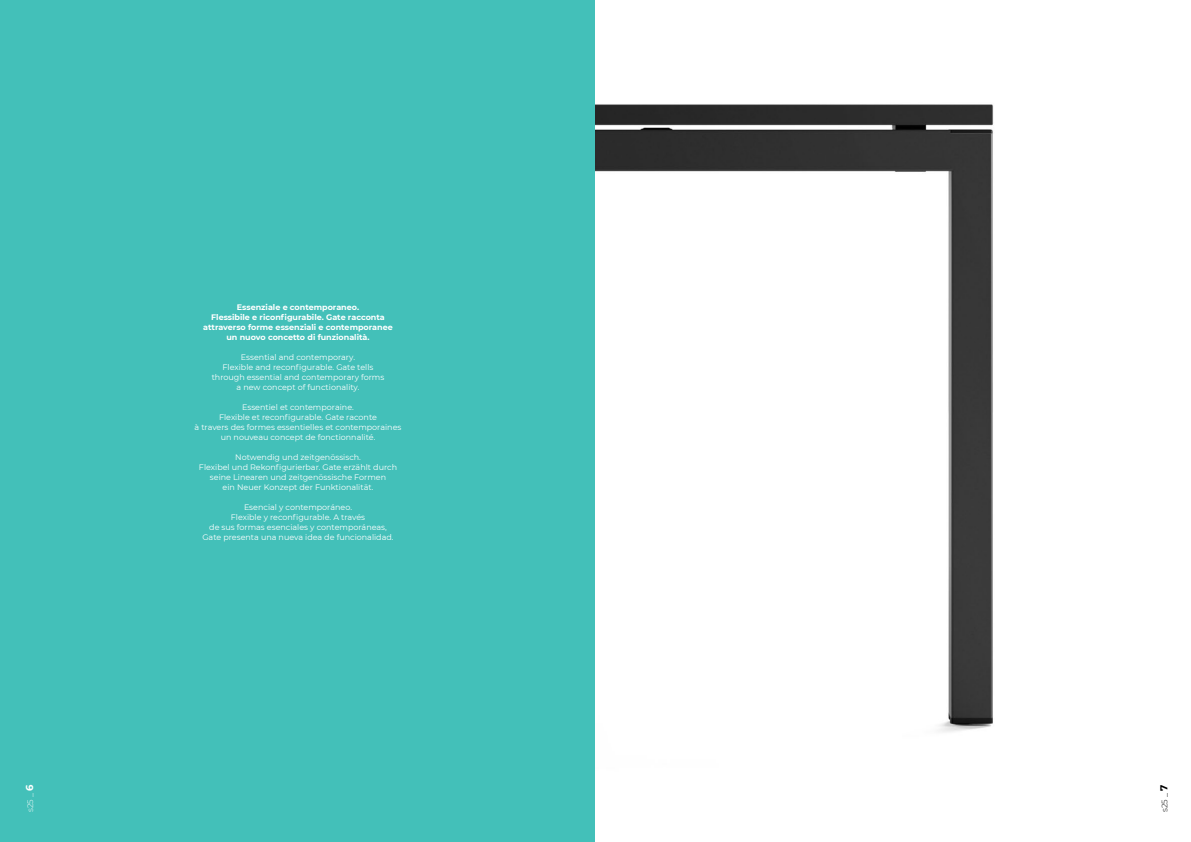
<style>
.page{position:relative;width:1191px;height:842px;background:#fff}
.page>*{position:absolute;margin:0;border:0;box-sizing:border-box;transform-origin:0 0}
.t1{font:8px/10px "Montserrat";color:#fff;text-align:center}
.t2{font:700 8px/10px "Montserrat";color:#fff;text-align:center}
.t3{font:300 8px "Montserrat";color:#fff}
.t4{font:300 8px "Montserrat";color:#000}
.s1{font-weight:700;font-size:10px}
</style>
<div class="page">
<div style="left:0;top:0;width:595px;height:842px;background:#43c0b9"></div>
<img style="left:595px;top:104px;width:399px;height:628px">
<p class="t2" style="left:203px;top:301px;width:191px">Essenziale e contemporaneo.<br>Flessibile e riconfigurabile. Gate racconta attraverso forme essenziali e contemporanee un nuovo concetto di funzionalità.</p>
<p class="t1" style="left:212px;top:352px;width:174px">Essential and contemporary.<br>Flexible and reconfigurable. Gate tells through essential and contemporary forms a new concept of functionality.</p>
<p class="t1" style="left:195px;top:402px;width:208px">Essentiel et contemporaine.<br>Flexible et reconfigurable. Gate raconte<br>à travers des formes essentielles et contemporaines un nouveau concept de fonctionnalité.</p>
<p class="t1" style="left:199px;top:452px;width:200px">Notwendig und zeitgenössisch.<br>Flexibel und Rekonfigurierbar. Gate erzählt durch seine Linearen und zeitgenössische Formen<br>ein Neuer Konzept der Funktionalität.</p>
<p class="t1" style="left:202px;top:502px;width:193px">Esencial y contemporáneo.<br>Flexible y reconfigurable. A través<br>de sus formas esenciales y contemporáneas, Gate presenta una nueva idea de funcionalidad.</p>
<p class="t3" style="left:25px;top:812px;width:29px;rotate:-90deg">s25 _ <span class="s1">6</span></p>
<p class="t4" style="left:1159px;top:812px;width:29px;rotate:-90deg">s25 _ <span class="s1">7</span></p>
</div>
